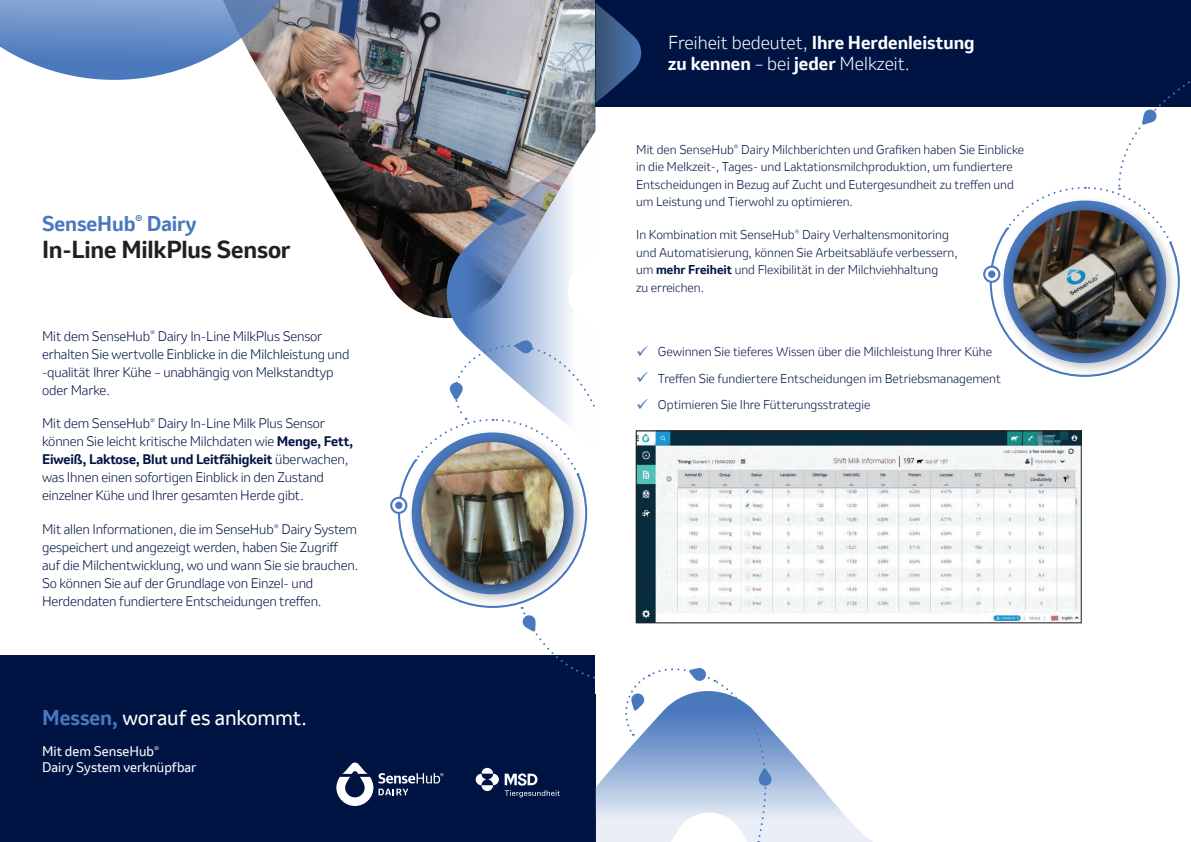
<style>
.page{position:relative;width:1191px;height:842px;background:#fff}
.page>*{position:absolute;margin:0;border:0;box-sizing:border-box;transform-origin:0 0}
.t1{font:700 23px "Invention";letter-spacing:-.01em;color:#231f20}
.t2{font:20px "Invention";letter-spacing:-.01em;color:#fff}
.t3{font:700 20px "Invention";letter-spacing:-.01em;color:#4a78bd}
.t4{font:700 17.6px/21.1px "Invention";color:#fff}
.t5{font:300 13px/18px "Invention";letter-spacing:-.01em;color:#001443}
.t6{font:13px/16px "Invention";color:#fff}
.t7{font:300 12px/17.5px "Invention";color:#001443}
.s1{font-weight:700}
.s2{font-weight:700;color:#4a78bd}
.s3{font-weight:300}
.s4{color:#4a78bd}
</style>
<div class="page">
<img style="left:264px;top:0;width:331px;height:296px">
<svg style="left:0;top:0;width:327px;height:80px;background:#869bc0"></svg>
<img style="left:447px;top:105px;width:148px;height:177px">
<div style="left:0;top:656px;width:595px;height:186px;background:#001443"></div>
<svg style="left:391px;top:498px;width:15px;height:15px"></svg>
<div style="left:390px;top:497px;width:17px;height:17px;border:2px solid #4a78bd;border-radius:50%"></div>
<div style="left:395px;top:502px;width:7px;height:7px;background:#4a78bd;border-radius:50%"></div>
<svg style="left:397px;top:282px;width:198px;height:397px"></svg>
<svg style="left:595px;top:694px;width:278px;height:148px"></svg>
<div style="left:595px;top:0;width:596px;height:107px;background:#001443"></div>
<svg style="left:595px;top:3px;width:46px;height:100px"></svg>
<div style="left:983px;top:266px;width:17px;height:17px;border:2px solid #4a78bd;border-radius:50%"></div>
<svg style="left:988px;top:81px;width:202px;height:296px"></svg>
<img style="left:637px;top:432px;width:442px;height:189px">
<div style="left:635px;top:430px;width:446px;height:193px;border:1px solid #231f20"></div>
<svg style="left:620px;top:668px;width:156px;height:174px"></svg>
<svg style="left:476px;top:768px;width:83px;height:29px"></svg>
<svg style="left:336px;top:762px;width:107px;height:44px"></svg>
<h2 class="t3" style="left:42px;top:209px;width:156px">SenseHub<sup>®</sup> Dairy</h2>
<h1 class="t1" style="left:42px;top:233px;width:250px">In-Line MilkPlus Sensor</h1>
<p class="t5" style="left:42px;top:327px;width:309px">Mit dem SenseHub<sup>®</sup> Dairy In-Line MilkPlus Sensor erhalten Sie wertvolle Einblicke in die Milchleistung und -qualität Ihrer Kühe – unabhängig von Melkstandtyp oder Marke.</p>
<p class="t5" style="left:42px;top:414px;width:313px">Mit dem SenseHub<sup>®</sup> Dairy In-Line Milk Plus Sensor können Sie leicht kritische Milchdaten wie <span class="s1">Menge, Fett, Eiweiß, Laktose, Blut und Leitfähigkeit</span> überwachen, was Ihnen einen sofortigen Einblick in den Zustand einzelner Kühe und Ihrer gesamten Herde gibt.</p>
<p class="t5" style="left:42px;top:520px;width:318px">Mit allen Informationen, die im SenseHub<sup>®</sup> Dairy System gespeichert und angezeigt werden, haben Sie Zugriff auf die Milchentwicklung, wo und wann Sie sie brauchen.<br>So können Sie auf der Grundlage von Einzel- und Herdendaten fundiertere Entscheidungen treffen.</p>
<h2 class="t2" style="left:42px;top:703px;width:267px"><span class="s2">Messen,</span> worauf es ankommt.</h2>
<p class="t6" style="left:42px;top:744px;width:156px">Mit dem SenseHub<sup>®<br></sup>Dairy System verknüpfbar</p>
<h3 class="t4" style="left:668px;top:32px;width:308px"><span class="s3">Freiheit bedeutet,</span> Ihre Herdenleistung zu kennen <span class="s3">– bei</span> jeder <span class="s3">Melkzeit.</span></h3>
<p class="t7" style="left:636px;top:141px;width:389px">Mit den SenseHub<sup>®</sup> Dairy Milchberichten und Grafiken haben Sie Einblicke in die Melkzeit-, Tages- und Laktationsmilchproduktion, um fundiertere Entscheidungen in Bezug auf Zucht und Eutergesundheit zu treffen und um Leistung und Tierwohl zu optimieren.</p>
<p class="t7" style="left:636px;top:226px;width:323px">In Kombination mit SenseHub<sup>®</sup> Dairy Verhaltensmonitoring und Automatisierung, können Sie Arbeitsabläufe verbessern, um <span class="s1">mehr Freiheit</span> und Flexibilität in der Milchviehhaltung<br>zu erreichen.</p>
<p class="t7" style="left:636px;top:343px;width:357px"><span class="s4">✓</span> Gewinnen Sie tieferes Wissen über die Milchleistung Ihrer Kühe</p>
<p class="t7" style="left:636px;top:370px;width:366px"><span class="s4">✓</span> Treffen Sie fundiertere Entscheidungen im Betriebsmanagement</p>
<p class="t7" style="left:636px;top:396px;width:236px"><span class="s4">✓</span> Optimieren Sie Ihre Fütterungsstrategie</p>
</div>
